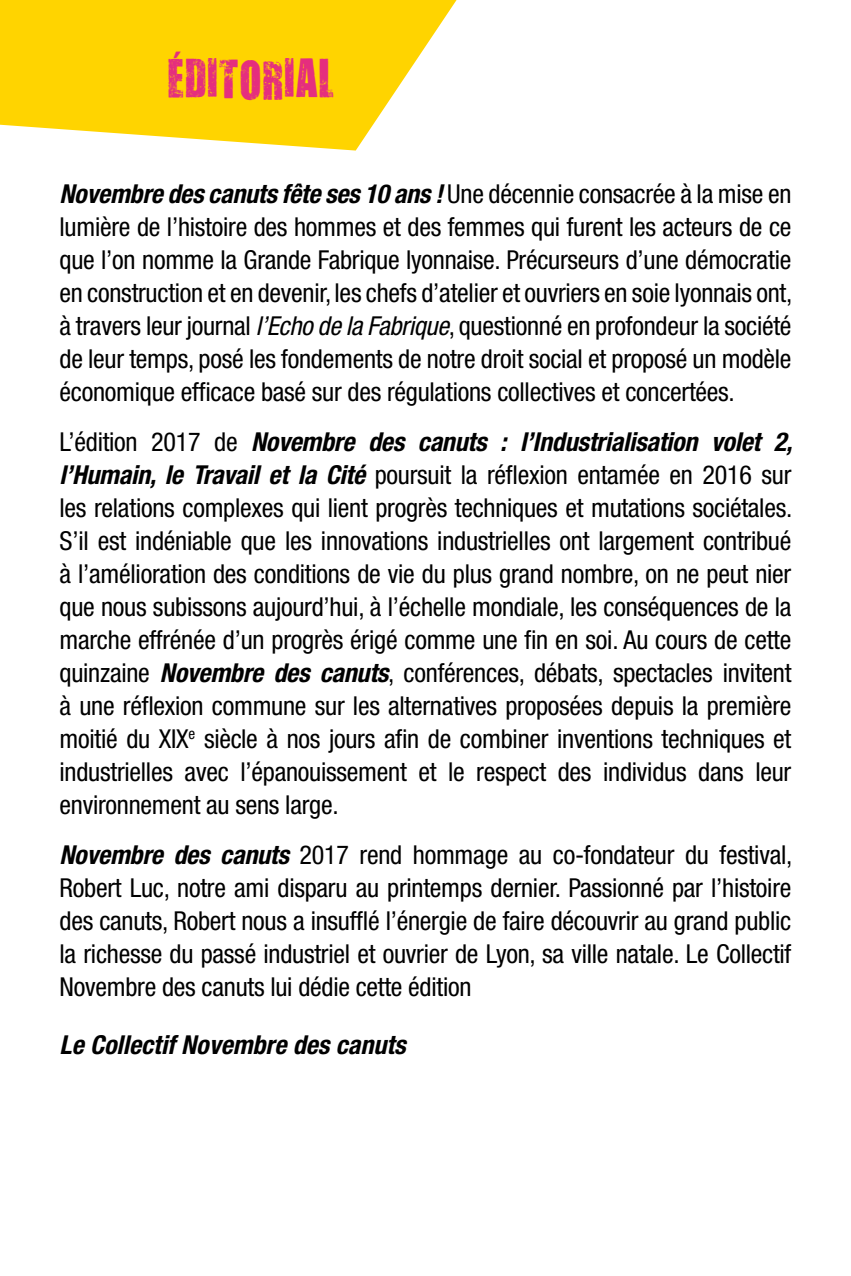
<style>
.page{position:relative;width:851px;height:1276px;background:#fff}
.page>*{position:absolute;margin:0;border:0;box-sizing:border-box;transform-origin:0 0}
.t1{font:45px "You Are Loved";letter-spacing:.02em;color:#e52e7e}
.t2{font:condensed 26.1px/33px "Helvetica Neue LT Std";letter-spacing:-.01em;color:#000;text-align:justify}
.t3{font:italic 700 condensed 26.1px "Helvetica Neue LT Std";color:#000}
.s1{font-weight:700;font-style:italic}
.s2{font-style:italic}
</style>
<div class="page">
<svg style="left:0;top:1px;width:456px;height:150px;fill:#ffd400"></svg>
<h1 class="t1" style="left:168px;top:49px;width:168px">ÉDITORIAL</h1>
<p class="t2" style="left:60px;top:177px;width:734px"><span class="s1">Novembre des canuts fête ses 10 ans !</span> Une décennie consacrée à la mise en lumière de l’histoire des hommes et des femmes qui furent les acteurs de ce que l’on nomme la Grande Fabrique lyonnaise. Précurseurs d’une démocratie en construction et en devenir, les chefs d’atelier et ouvriers en soie lyonnais ont, à travers leur journal <span class="s2">l’Echo de la Fabrique</span>, questionné en profondeur la société de leur temps, posé les fondements de notre droit social et proposé un modèle économique efficace basé sur des régulations collectives et concertées.</p>
<p class="t2" style="left:60px;top:425px;width:734px">L’édition 2017 de <span class="s1">Novembre des canuts : l’Industrialisation volet 2, l’Humain, le Travail et la Cité</span> poursuit la réflexion entamée en 2016 sur les relations complexes qui lient progrès techniques et mutations sociétales.<br>S’il est indéniable que les innovations industrielles ont largement contribué à l’amélioration des conditions de vie du plus grand nombre, on ne peut nier que nous subissons aujourd’hui, à l’échelle mondiale, les conséquences de la marche effrénée d’un progrès érigé comme une fin en soi. Au cours de cette quinzaine <span class="s1">Novembre des canuts</span>, conférences, débats, spectacles invitent à une réflexion commune sur les alternatives proposées depuis la première moitié du XIX<sup>e</sup> siècle à nos jours afin de combiner inventions techniques et industrielles avec l’épanouissement et le respect des individus dans leur environnement au sens large.</p>
<p class="t2" style="left:60px;top:838px;width:734px"><span class="s1">Novembre des canuts</span> 2017 rend hommage au co-fondateur du festival, Robert Luc, notre ami disparu au printemps dernier. Passionné par l’histoire des canuts, Robert nous a insufflé l’énergie de faire découvrir au grand public la richesse du passé industriel et ouvrier de Lyon, sa ville natale. Le Collectif Novembre des canuts lui dédie cette édition</p>
<p class="t3" style="left:60px;top:1029px;width:348px">Le Collectif Novembre des canuts</p>
</div>
